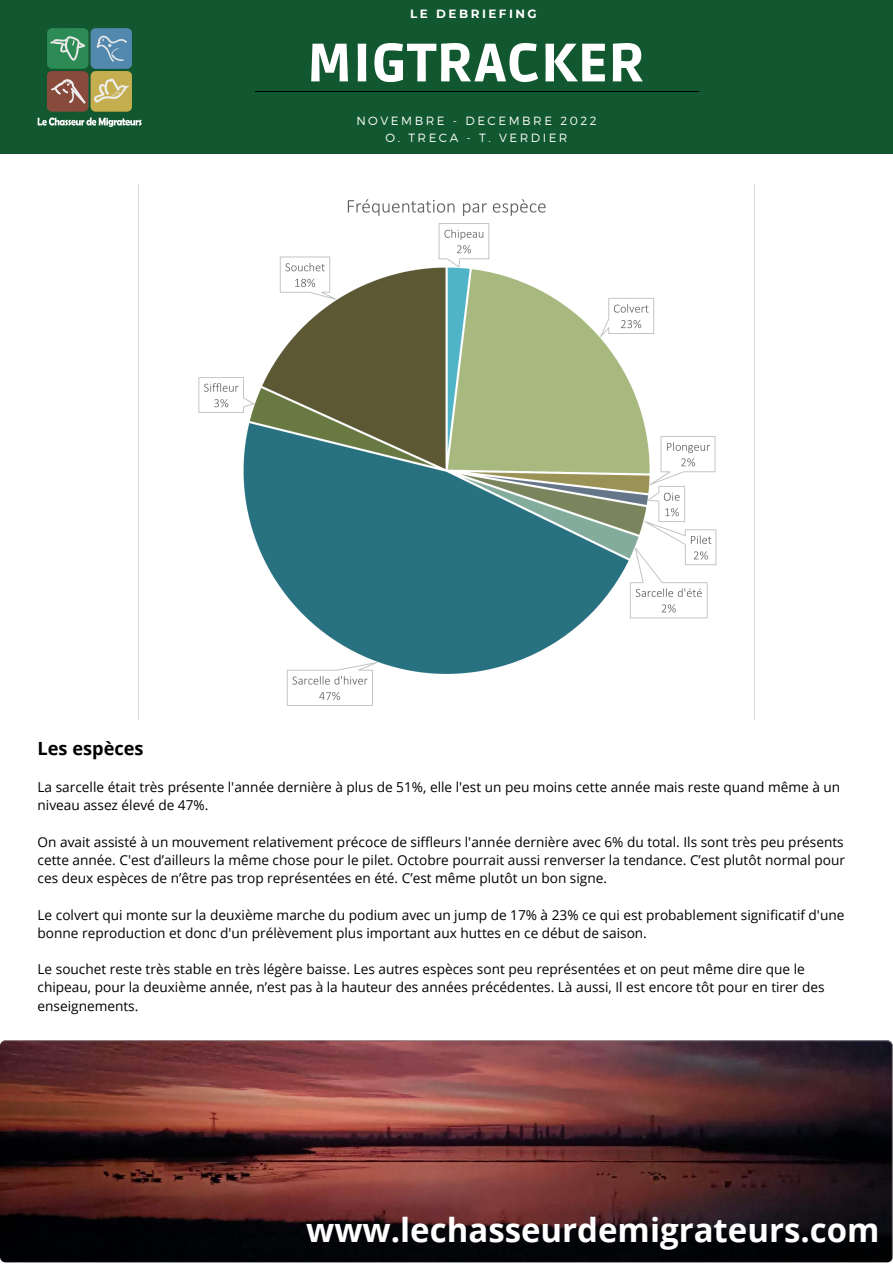
<style>
.page{position:relative;width:893px;height:1264px;background:#fff}
.page>*{position:absolute;margin:0;border:0;box-sizing:border-box;transform-origin:0 0}
.t1{font:900 53.7px "Ruda";letter-spacing:.02em;color:#fff}
.t2{font:700 33px "Open Sans";color:#fff}
.t3{font:700 18.15px "Open Sans";color:#000}
.t4{font:13.65px/18.1px "Open Sans";color:#000}
.t5{font:300 11.85px "Montserrat";letter-spacing:.21em;color:#fff}
.t6{font:700 11.85px "Montserrat";letter-spacing:.21em;color:#fff}
</style>
<div class="page">
<div style="left:0;top:0;width:892px;height:153px;background:#11572f"></div>
<img style="left:37px;top:28px;width:105px;height:99px">
<img style="left:0;top:1040px;width:892px;height:222px;border-radius:6px">
<img style="left:138px;top:185px;width:579px;height:534px">
<hr style="left:255px;top:91px;width:443px;height:1px;background:#000">
<p class="t6" style="left:410px;top:6px;width:128px">LE DEBRIEFING</p>
<p class="t1" style="left:307px;top:32px;width:340px">MIGTRACKER</p>
<p class="t5" style="left:356px;top:113px;width:242px">NOVEMBRE - DECEMBRE 2022</p>
<p class="t5" style="left:385px;top:130px;width:183px">O. TRECA - T. VERDIER</p>
<p class="t3" style="left:38px;top:735px;width:107px">Les espèces</p>
<p class="t4" style="left:38px;top:777px;width:804px">La sarcelle était très présente l'année dernière à plus de 51%, elle l'est un peu moins cette année mais reste quand même à un niveau assez élevé de 47%.</p>
<p class="t4" style="left:38px;top:832px;width:809px;text-align:justify">On avait assisté à un mouvement relativement précoce de siffleurs l'année dernière avec 6% du total. Ils sont très peu présents cette année. C'est d’ailleurs la même chose pour le pilet. Octobre pourrait aussi renverser la tendance. C’est plutôt normal pour ces deux espèces de n’être pas trop représentées en été. C’est même plutôt un bon signe.</p>
<p class="t4" style="left:38px;top:905px;width:808px">Le colvert qui monte sur la deuxième marche du podium avec un jump de 17% à 23% ce qui est probablement significatif d'une bonne reproduction et donc d'un prélèvement plus important aux huttes en ce début de saison.</p>
<p class="t4" style="left:38px;top:959px;width:788px">Le souchet reste très stable en très légère baisse. Les autres espèces sont peu représentées et on peut même dire que le chipeau, pour la deuxième année, n’est pas à la hauteur des années précédentes. Là aussi, Il est encore tôt pour en tirer des enseignements.</p>
<p class="t2" style="left:306px;top:1207px;width:575px">www.lechasseurdemigrateurs.com</p>
</div>
